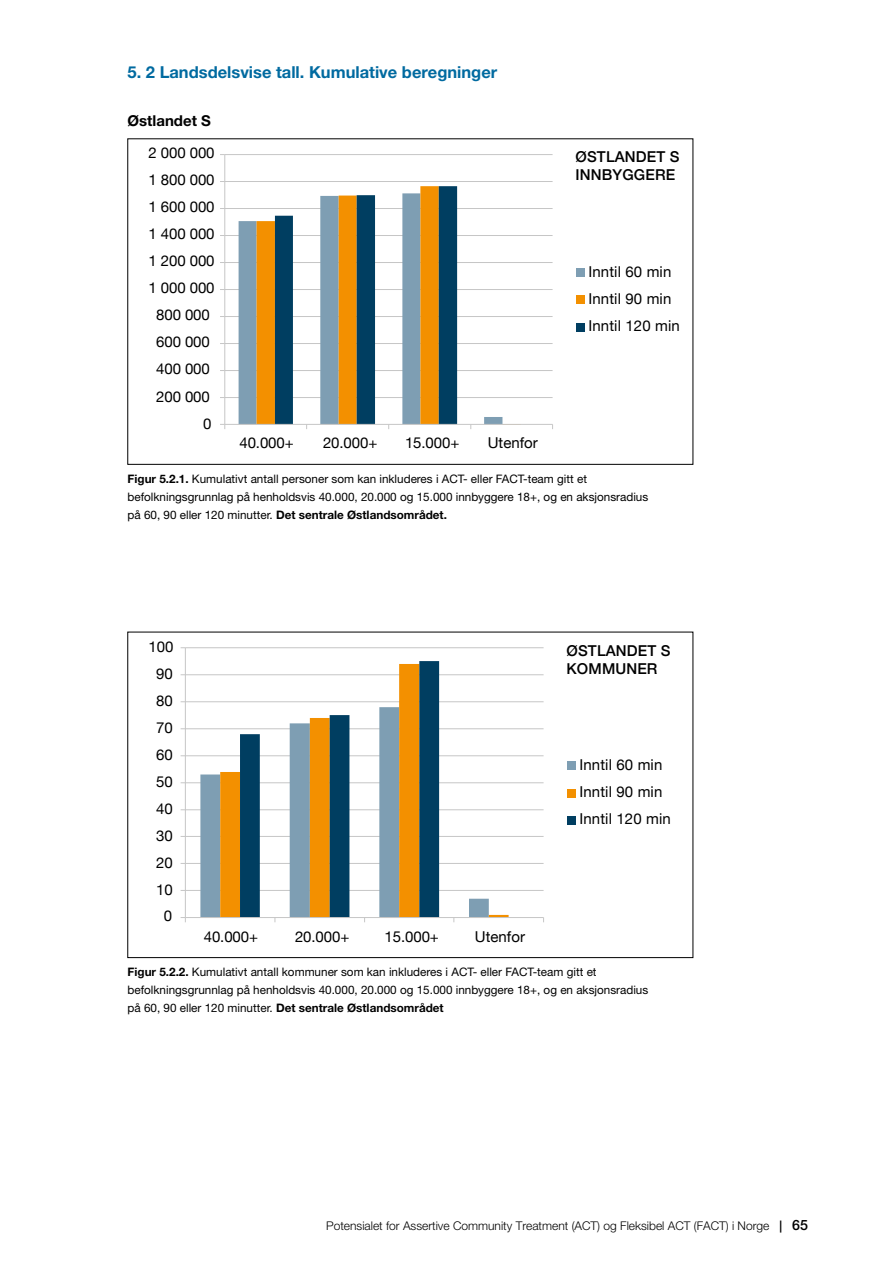
<style>
.page{position:relative;width:893px;height:1263px;background:#fff}
.page>*{position:absolute;margin:0;border:0;box-sizing:border-box;transform-origin:0 0}
.t1{font:700 16.5px "Helvetica Neue 75";color:#006aa0}
.t2{font:15px/27px "Helvetica Neue";letter-spacing:-.005em;color:#000}
.t3{font:500 15px/18px "Helvetica Neue";letter-spacing:.01em;color:#000}
.t4{font:700 15px "Helvetica Neue 75";color:#000}
.t5{font:300 12px "Helvetica Neue 45";color:#000}
.t6{font:11.7px/18px "Helvetica Neue";color:#000}
.t7{font:700 11.7px "Helvetica Neue 75";color:#000}
.s1{font-family:"Helvetica Neue 75";font-weight:700}
.s2{font-family:"Helvetica Neue";font-weight:400}
.s3{font-family:"Helvetica Neue";font-weight:500}
.s4{font-family:"Helvetica Neue";font-weight:500;font-size:14.25px}
</style>
<div class="page">
<hr style="left:225px;top:397px;width:328px;height:1px;background:#c6c6c6">
<hr style="left:225px;top:370px;width:328px;height:1px;background:#c6c6c6">
<hr style="left:225px;top:343px;width:328px;height:1px;background:#c6c6c6">
<hr style="left:225px;top:316px;width:328px;height:1px;background:#c6c6c6">
<hr style="left:225px;top:289px;width:328px;height:1px;background:#c6c6c6">
<hr style="left:225px;top:262px;width:328px;height:1px;background:#c6c6c6">
<hr style="left:225px;top:235px;width:328px;height:1px;background:#c6c6c6">
<hr style="left:225px;top:208px;width:328px;height:1px;background:#c6c6c6">
<hr style="left:225px;top:181px;width:328px;height:1px;background:#c6c6c6">
<hr style="left:225px;top:154px;width:328px;height:1px;background:#c6c6c6">
<div style="left:239px;top:221px;width:18px;height:203px;background:#7e9eb3"></div>
<svg style="left:257px;top:186px;width:246px;height:238px"></svg>
<hr style="left:224px;top:155px;width:1px;height:269px;background:#c6c6c6">
<hr style="left:225px;top:424px;width:328px;height:1px;background:#c6c6c6">
<svg style="left:275px;top:186px;width:182px;height:243px"></svg>
<div style="left:577px;top:269px;width:8px;height:8px;background:#7e9eb3"></div>
<div style="left:577px;top:296px;width:8px;height:8px;background:#f39000"></div>
<div style="left:577px;top:323px;width:8px;height:8px;background:#003e61"></div>
<hr style="left:185px;top:890px;width:359px;height:1px;background:#c6c6c6">
<hr style="left:185px;top:863px;width:359px;height:1px;background:#c6c6c6">
<hr style="left:185px;top:836px;width:359px;height:1px;background:#c6c6c6">
<hr style="left:185px;top:809px;width:359px;height:1px;background:#c6c6c6">
<hr style="left:185px;top:782px;width:359px;height:1px;background:#c6c6c6">
<hr style="left:185px;top:755px;width:359px;height:1px;background:#c6c6c6">
<hr style="left:185px;top:728px;width:359px;height:1px;background:#c6c6c6">
<hr style="left:185px;top:701px;width:359px;height:1px;background:#c6c6c6">
<hr style="left:185px;top:674px;width:359px;height:1px;background:#c6c6c6">
<hr style="left:185px;top:647px;width:359px;height:1px;background:#c6c6c6">
<svg style="left:200px;top:728px;width:20px;height:189px;fill:#7e9eb3"></svg>
<svg style="left:220px;top:664px;width:289px;height:253px"></svg>
<svg style="left:240px;top:661px;width:199px;height:256px"></svg>
<hr style="left:185px;top:648px;width:1px;height:269px;background:#c6c6c6">
<hr style="left:185px;top:917px;width:359px;height:1px;background:#c6c6c6">
<div style="left:568px;top:762px;width:8px;height:8px;background:#7e9eb3"></div>
<div style="left:568px;top:789px;width:8px;height:8px;background:#f39000"></div>
<div style="left:568px;top:816px;width:8px;height:8px;background:#003e61"></div>
<h1 class="t1" style="left:128px;top:62px;width:371px">5. 2 Landsdelsvise tall. Kumulative beregninger</h1>
<p class="t4" style="left:128px;top:111px;width:85px">Østlandet S</p>
<p class="t2" style="left:149px;top:140px;width:67px">2 000 000</p>
<p class="t2" style="left:149px;top:167px;width:67px">1 800 000</p>
<p class="t2" style="left:149px;top:194px;width:67px">1 600 000</p>
<p class="t2" style="left:149px;top:221px;width:67px">1 400 000</p>
<p class="t2" style="left:149px;top:248px;width:67px">1 200 000</p>
<p class="t2" style="left:149px;top:275px;width:67px">1 000 000</p>
<p class="t2" style="left:156px;top:302px;width:55px">800 000</p>
<p class="t2" style="left:156px;top:329px;width:55px">600 000</p>
<p class="t2" style="left:156px;top:356px;width:55px">400 000</p>
<p class="t2" style="left:156px;top:383px;width:55px">200 000</p>
<p class="t2" style="left:203px;top:410px;width:10px">0</p>
<p class="t2" style="left:239px;top:430px;width:56px">40.000+</p>
<p class="t2" style="left:323px;top:430px;width:56px">20.000+</p>
<p class="t2" style="left:405px;top:430px;width:56px">15.000+</p>
<p class="t2" style="left:488px;top:430px;width:52px">Utenfor</p>
<p class="t3" style="left:576px;top:147px;width:105px">ØSTLANDET S<br>INNBYGGERE</p>
<p class="t2" style="left:588px;top:259px;width:93px">Inntil 60 min<br>Inntil 90 min<br>Inntil 120 min</p>
<p class="t6" style="left:128px;top:469px;width:522px"><span class="s1">Figur 5.2.1.</span> Kumulativt antall personer som kan inkluderes i ACT- eller FACT-team gitt et befolkningsgrunnlag på henholdsvis 40.000, 20.000 og 15.000 innbyggere 18+, og en aksjonsradius</p>
<p class="t7" style="left:128px;top:507px;width:321px"><span class="s2">på 60, 90 eller 120 minutter.</span> Det sentrale Østlandsområdet.</p>
<p class="t2" style="left:149px;top:634px;width:26px">100</p>
<p class="t2" style="left:156px;top:661px;width:18px">90</p>
<p class="t2" style="left:156px;top:688px;width:18px">80</p>
<p class="t2" style="left:156px;top:715px;width:18px">70</p>
<p class="t2" style="left:156px;top:742px;width:18px">60</p>
<p class="t2" style="left:156px;top:769px;width:18px">50</p>
<p class="t2" style="left:156px;top:796px;width:18px">40</p>
<p class="t2" style="left:156px;top:823px;width:18px">30</p>
<p class="t2" style="left:156px;top:850px;width:18px">20</p>
<p class="t2" style="left:156px;top:877px;width:18px">10</p>
<p class="t2" style="left:164px;top:903px;width:10px">0</p>
<p class="t2" style="left:204px;top:923px;width:56px">40.000+</p>
<p class="t2" style="left:295px;top:923px;width:56px">20.000+</p>
<p class="t2" style="left:385px;top:923px;width:56px">15.000+</p>
<p class="t2" style="left:475px;top:923px;width:52px">Utenfor</p>
<p class="t3" style="left:567px;top:640px;width:105px">ØSTLANDET S<br>KOMMUNER</p>
<p class="t2" style="left:579px;top:752px;width:93px">Inntil 60 min<br>Inntil 90 min<br>Inntil 120 min</p>
<p class="t6" style="left:128px;top:962px;width:522px"><span class="s1">Figur 5.2.2.</span> Kumulativt antall kommuner som kan inkluderes i ACT- eller FACT-team gitt et befolkningsgrunnlag på henholdsvis 40.000, 20.000 og 15.000 innbyggere 18+, og en aksjonsradius</p>
<p class="t7" style="left:128px;top:1000px;width:318px"><span class="s2">på 60, 90 eller 120 minutter.</span> Det sentrale Østlandsområdet</p>
<p class="t5" style="left:326px;top:1218px;width:483px">Potensialet for Assertive Community Treatment (ACT) og Fleksibel ACT (FACT) i Norge <span class="s3">|</span> <span class="s4">65</span></p>
</div>
